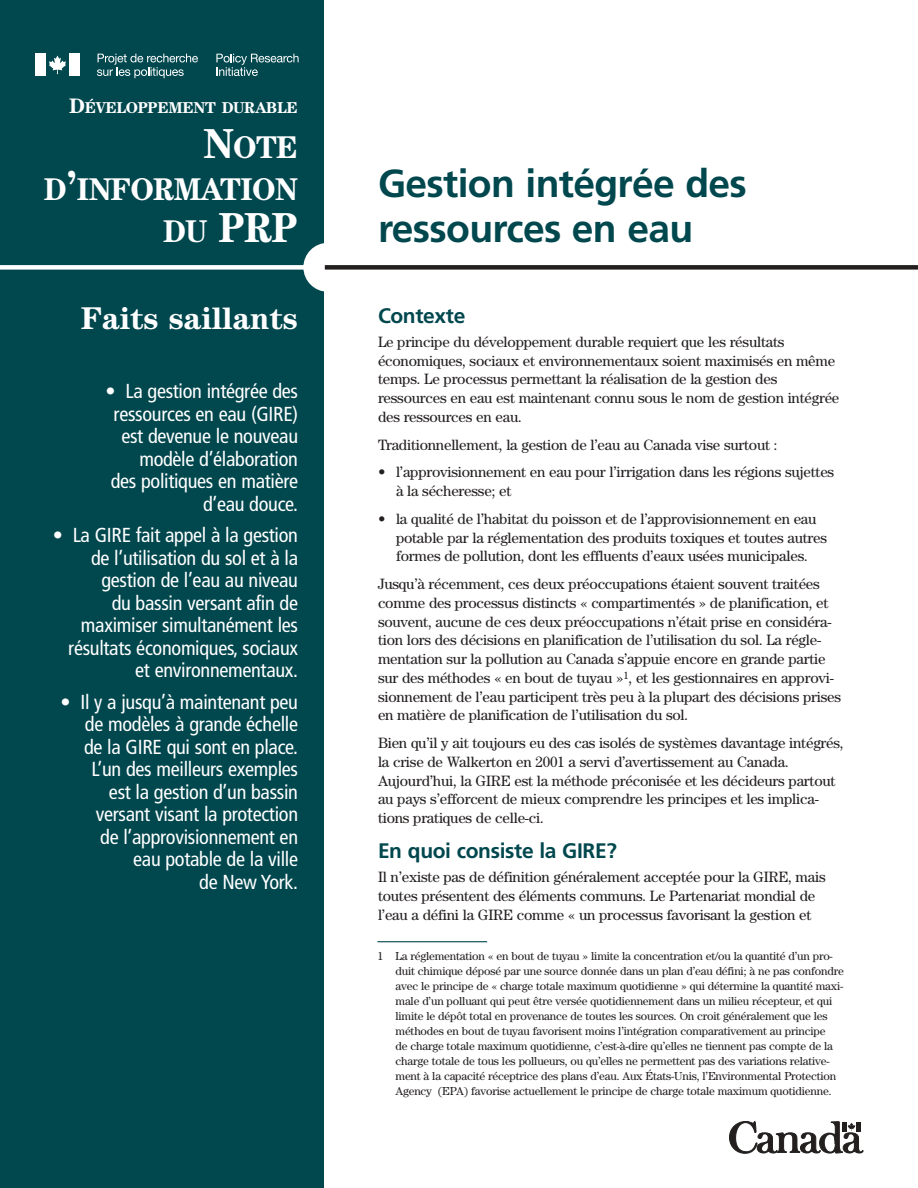
<style>
.page{position:relative;width:918px;height:1188px;background:#fff}
.page>*{position:absolute;margin:0;border:0;box-sizing:border-box;transform-origin:0 0}
.t1{font:700 42px "Century";color:#fff;scale:.96 1}
.t2{font:700 39px/45px "Frutiger";letter-spacing:-.015em;color:#00474e}
.t3{font:700 31.5px/42px "Century";letter-spacing:-.01em;color:#fff;text-align:right;scale:.96 1}
.t4{font:700 31.5px "Century";letter-spacing:-.01em;color:#fff}
.t5{font:700 21px "Frutiger";letter-spacing:-.015em;color:#00474e}
.t6{font:condensed 20.25px/22.5px "Frutiger";letter-spacing:-.015em;color:#fff;text-align:right}
.t7{font:700 15.75px "Century";letter-spacing:-.025em;color:#fff}
.t8{font:15px/18.8px "Century";letter-spacing:-.015em;color:#231f1f}
.t9{font:11.7px/15px "Century";letter-spacing:-.015em;color:#231f1f}
.s1{font-size:21px}
.s2{font-size:42px}
.s3{font-size:31.5px}
</style>
<div class="page">
<div style="left:0;top:0;width:324px;height:1188px;background:#00474e"></div>
<div style="left:303px;top:243px;width:49px;height:49px;background:#fff;border-radius:50%"></div>
<div style="left:0;top:265px;width:310px;height:5px;background:#fff"></div>
<div style="left:325px;top:265px;width:593px;height:5px;background:#231f1f"></div>
<svg style="left:216px;top:54px;width:83px;height:22px"></svg>
<svg style="left:97px;top:54px;width:101px;height:24px"></svg>
<div style="left:35px;top:54px;width:10px;height:22px;background:#fff"></div>
<svg style="left:49px;top:56px;width:17px;height:18px"></svg>
<div style="left:70px;top:54px;width:10px;height:22px;background:#fff"></div>
<svg style="left:729px;top:1121px;width:134px;height:32px"></svg>
<hr style="left:378px;top:941px;width:109px;height:1px;background:#00474e">
<p class="t7" style="left:69px;top:103px;width:230px"><span class="s1">D</span>ÉVELOPPEMENT DURABLE</p>
<h3 class="t3" style="left:44px;top:129px;width:266px"><span class="s2">N</span>OTE<br>D<span class="s2">’</span>INFORMATION</h3>
<h1 class="t1" style="left:163px;top:214px;width:142px"><span class="s3">DU</span> PRP</h1>
<h3 class="t4" style="left:81px;top:307px;width:218px">Faits saillants</h3>
<h3 class="t6" style="left:106px;top:382px;width:194px">• La gestion intégrée des ressources en eau (GIRE) est devenue le nouveau modèle d’élaboration<br>des politiques en matière d’eau douce.</h3>
<h3 class="t6" style="left:53px;top:526px;width:247px">• La GIRE fait appel à la gestion de l’utilisation du sol et à la gestion de l’eau au niveau<br>du bassin versant afin de maximiser simultanément les résultats économiques, sociaux et environnementaux.</h3>
<h3 class="t6" style="left:61px;top:692px;width:239px">• Il y a jusqu’à maintenant peu de modèles à grande échelle<br>de la GIRE qui sont en place.<br>L’un des meilleurs exemples<br>est la gestion d’un bassin versant visant la protection<br>de l’approvisionnement en<br>eau potable de la ville<br>de New York.</h3>
<h2 class="t2" style="left:378px;top:164px;width:370px">Gestion intégrée des ressources en eau</h2>
<h3 class="t5" style="left:378px;top:307px;width:89px">Contexte</h3>
<p class="t8" style="left:378px;top:334px;width:463px">Le principe du développement durable requiert que les résultats économiques, sociaux et environnementaux soient maximisés en même temps. Le processus permettant la réalisation de la gestion des ressources en eau est maintenant connu sous le nom de gestion intégrée des ressources en eau.</p>
<p class="t8" style="left:378px;top:436px;width:401px">Traditionnellement, la gestion de l’eau au Canada vise surtout :</p>
<p class="t8" style="left:396px;top:464px;width:440px;text-indent:-18px">• l’approvisionnement en eau pour l’irrigation dans les régions sujettes à la sécheresse; et</p>
<p class="t8" style="left:396px;top:511px;width:433px;text-indent:-18px">• la qualité de l’habitat du poisson et de l’approvisionnement en eau potable par la réglementation des produits toxiques et toutes autres formes de pollution, dont les effluents d’eaux usées municipales.</p>
<p class="t8" style="left:378px;top:576px;width:465px">Jusqu’à récemment, ces deux préoccupations étaient souvent traitées comme des processus distincts « compartimentés » de planification, et souvent, aucune de ces deux préoccupations n’était prise en considéra&shy;tion lors des décisions en planification de l’utilisation du sol. La régle&shy;mentation sur la pollution au Canada s’appuie encore en grande partie sur des méthodes « en bout de tuyau »<sup>1</sup>, et les gestionnaires en approvi&shy;sionnement de l’eau participent très peu à la plupart des décisions prises en matière de planification de l’utilisation du sol.</p>
<p class="t8" style="left:378px;top:735px;width:467px">Bien qu’il y ait toujours eu des cas isolés de systèmes davantage intégrés, la crise de Walkerton en 2001 a servi d’avertissement au Canada.<br>Aujourd’hui, la GIRE est la méthode préconisée et les décideurs partout au pays s’efforcent de mieux comprendre les principes et les implica&shy;tions pratiques de celle-ci.</p>
<h3 class="t5" style="left:378px;top:843px;width:240px">En quoi consiste la GIRE?</h3>
<p class="t8" style="left:378px;top:869px;width:449px">Il n’existe pas de définition généralement acceptée pour la GIRE, mais toutes présentent des éléments communs. Le Partenariat mondial de l’eau a défini la GIRE comme « un processus favorisant la gestion et</p>
<p class="t9" style="left:396px;top:950px;width:450px;text-indent:-18px">1 La réglementation « en bout de tuyau » limite la concentration et/ou la quantité d’un pro&shy;duit chimique déposé par une source donnée dans un plan d’eau défini; à ne pas confondre avec le principe de « charge totale maximum quotidienne » qui détermine la quantité maxi&shy;male d’un polluant qui peut être versée quotidiennement dans un milieu récepteur, et qui limite le dépôt total en provenance de toutes les sources. On croit généralement que les méthodes en bout de tuyau favorisent moins l’intégration comparativement au principe<br>de charge totale maximum quotidienne, c’est-à-dire qu’elles ne tiennent pas compte de la charge totale de tous les pollueurs, ou qu’elles ne permettent pas des variations relative&shy;ment à la capacité réceptrice des plans d’eau. Aux États-Unis, l’Environmental Protection Agency (EPA) favorise actuellement le principe de charge totale maximum quotidienne.</p>
</div>
